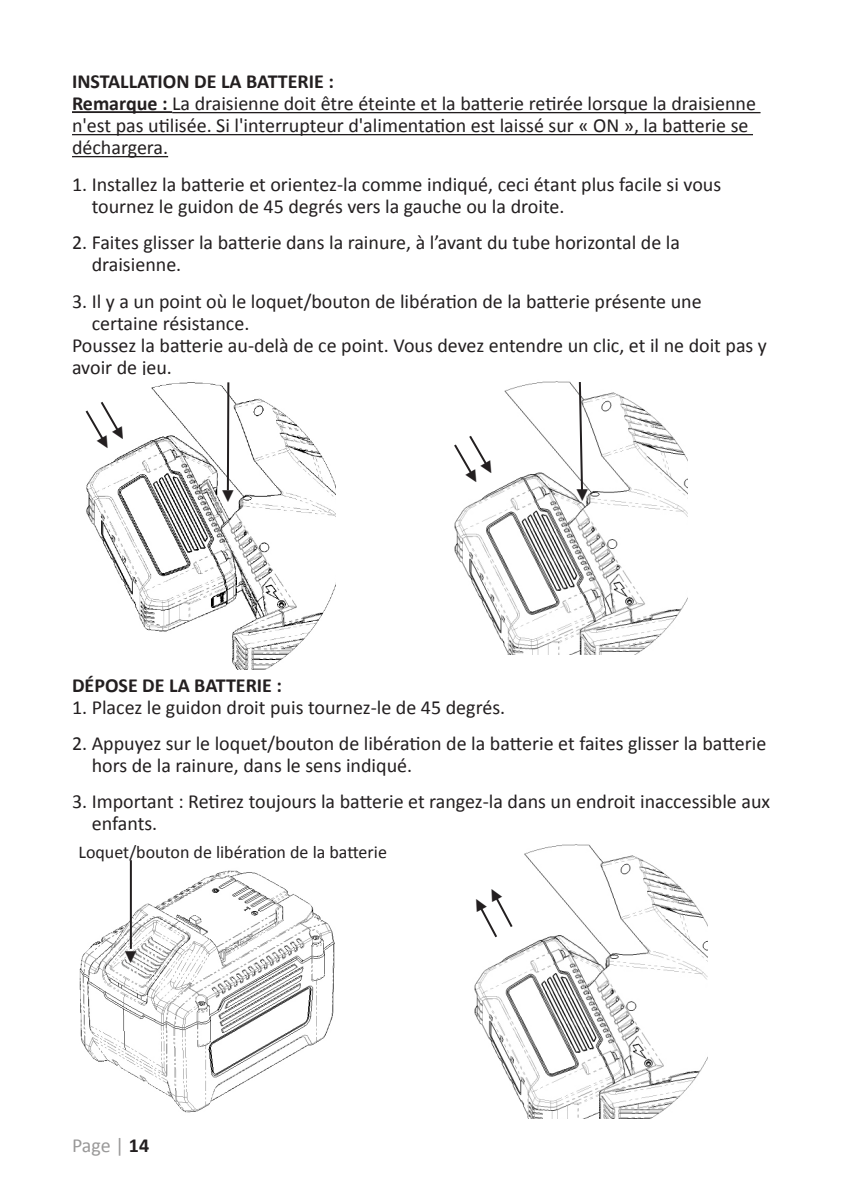
<style>
.page{position:relative;width:842px;height:1191px;background:#fff}
.page>*{position:absolute;margin:0;border:0;box-sizing:border-box;transform-origin:0 0}
.t1{font:24px "Minion Pro";color:#231f20}
.t2{font:20px/22px "Calibri";color:#231f20}
.t3{font:700 20px "Calibri";color:#231f20}
.t4{font:20px "Calibri";color:#9a9999}
.t5{font:18px "Calibri";color:#231f20}
.s1{font-weight:700}
.s2{font-weight:700;color:#231f20}
</style>
<div class="page">
<hr style="left:72px;top:111px;width:100px;height:2px;background:#231f20">
<hr style="left:172px;top:112px;width:588px;height:1px;background:#231f20">
<hr style="left:72px;top:134px;width:681px;height:1px;background:#231f20">
<hr style="left:72px;top:156px;width:96px;height:1px;background:#231f20">
<img style="left:86px;top:382px;width:250px;height:288px">
<hr style="left:227px;top:382px;width:2px;height:108px;background:#231f20">
<img style="left:454px;top:381px;width:233px;height:273px">
<svg style="left:578px;top:381px;width:6px;height:111px"></svg>
<img style="left:79px;top:860px;width:256px;height:253px">
<img style="left:474px;top:844px;width:233px;height:274px">
<hr style="left:130px;top:860px;width:2px;height:89px;background:#231f20">
<svg style="left:85px;top:400px;width:43px;height:51px"></svg>
<svg style="left:454px;top:434px;width:42px;height:51px"></svg>
<svg style="left:474px;top:886px;width:40px;height:53px"></svg>
<p class="t3" style="left:72px;top:69px;width:263px">INSTALLATION DE LA BATTERIE :</p>
<p class="t2" style="left:72px;top:92px;width:685px"><span class="s1">Remarque :</span> La draisienne doit être éteinte et la batterie retirée lorsque la draisienne n'est pas utilisée. Si l'interrupteur d'alimentation est laissé sur « ON », la batterie se déchargera.</p>
<p class="t2" style="left:92px;top:172px;width:631px;text-indent:-20px">1. Installez la batterie et orientez-la comme indiqué, ceci étant plus facile si vous tournez le guidon de 45 degrés vers la gauche ou la droite.</p>
<p class="t2" style="left:92px;top:231px;width:590px;text-indent:-20px">2. Faites glisser la batterie dans la rainure, à l’avant du tube horizontal de la draisienne.</p>
<p class="t2" style="left:92px;top:289px;width:611px;text-indent:-20px">3. Il y a un point où le loquet/bouton de libération de la batterie présente une certaine résistance.</p>
<p class="t2" style="left:72px;top:333px;width:696px">Poussez la batterie au-delà de ce point. Vous devez entendre un clic, et il ne doit pas y avoir de jeu.</p>
<p class="t1" style="left:210px;top:503px;width:16px;rotate:-90deg">◀</p>
<p class="t1" style="left:565px;top:502px;width:16px;rotate:-90deg">◀</p>
<p class="t3" style="left:72px;top:672px;width:212px">DÉPOSE DE LA BATTERIE :</p>
<p class="t2" style="left:72px;top:695px;width:435px">1. Placez le guidon droit puis tournez-le de 45 degrés.</p>
<p class="t2" style="left:92px;top:731px;width:676px;text-indent:-20px">2. Appuyez sur le loquet/bouton de libération de la batterie et faites glisser la batterie hors de la rainure, dans le sens indiqué.</p>
<p class="t2" style="left:92px;top:790px;width:680px;text-indent:-20px">3. Important : Retirez toujours la batterie et rangez-la dans un endroit inaccessible aux enfants.</p>
<p class="t5" style="left:78px;top:840px;width:310px">Loquet/bouton de libération de la batterie</p>
<p class="t1" style="left:113px;top:964px;width:16px;rotate:-90deg">◀</p>
<p class="t4" style="left:72px;top:1133px;width:79px">Page | <span class="s2">14</span></p>
</div>
